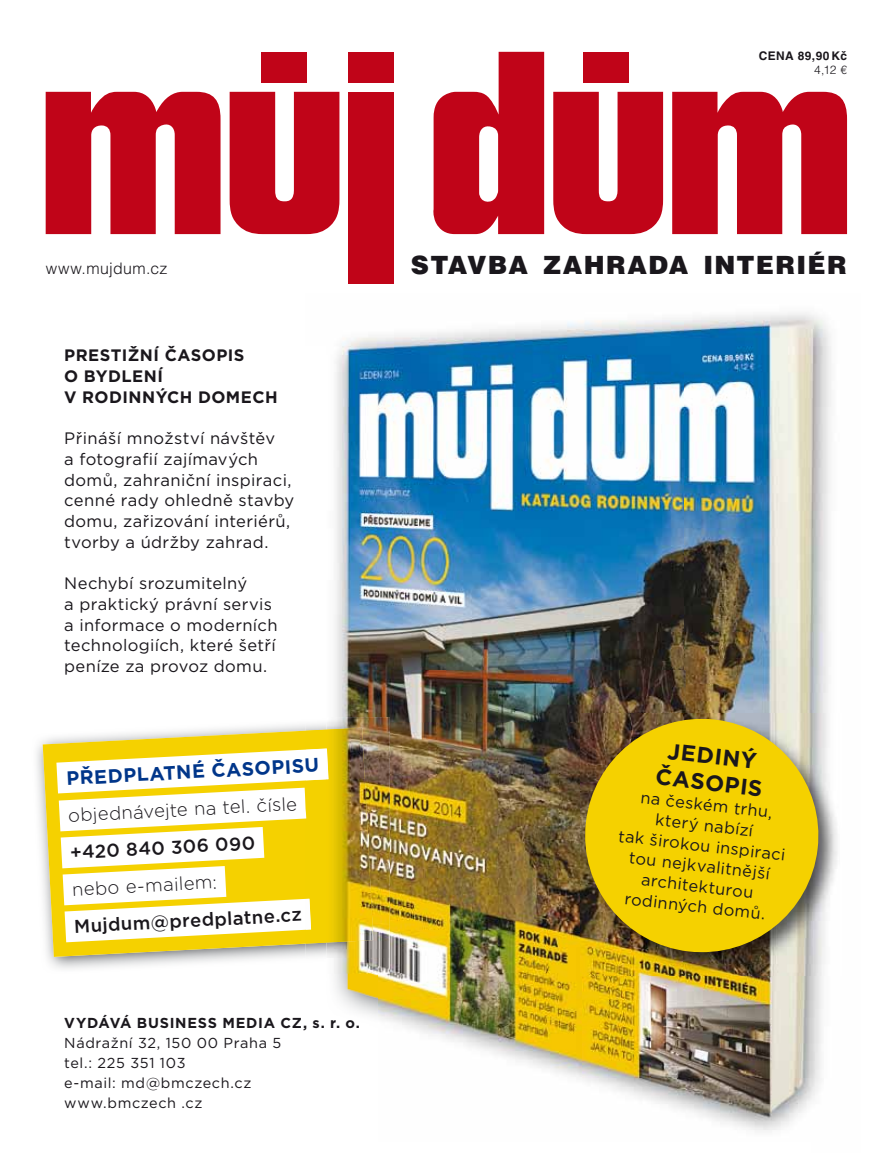
<style>
.page{position:relative;width:893px;height:1170px;background:#fff}
.page>*{position:absolute;margin:0;border:0;box-sizing:border-box;transform-origin:0 0}
.t1{font:25.2px "Helvetica CE Black";letter-spacing:.05em;color:#1a171c}
.t2{font:700 22.5px/26.5px "Gotham";color:#1a171c;text-align:center}
.t3{font:700 19.35px "Gotham";color:#00368a}
.t4{font:300 18.45px "Gotham";color:#1a171c}
.t5{font:500 18.45px "Gotham";color:#1a171c}
.t6{font:16.5px/20.7px "Gotham";letter-spacing:.02em;color:#1a171c}
.t7{font:700 16.5px/20.7px "Gotham";letter-spacing:.03em;color:#1a171c}
.t8{font:16.35px/20.4px "Gotham";color:#1a171c;text-align:center}
.t9{font:15.9px "Helvetica CE Light";letter-spacing:.025em;color:#1a171c}
.t10{font:14.4px/20.1px "Gotham";letter-spacing:.045em;color:#1a171c}
.t11{font:700 14.4px "Gotham";letter-spacing:.05em;color:#1a171c}
.t12{font:700 11.85px "Helvetica CE";letter-spacing:.04em;color:#1a171c}
.t13{font:11.85px "Helvetica CE Light";color:#1a171c}
</style>
<div class="page">
<svg style="left:46px;top:92px;width:175px;height:142px"></svg>
<svg style="left:230px;top:92px;width:109px;height:142px;background:#c92a3b"></svg>
<div style="left:349px;top:92px;width:45px;height:191px;background:#c00418"></div>
<svg style="left:433px;top:52px;width:111px;height:182px"></svg>
<svg style="left:553px;top:92px;width:110px;height:142px;background:#c92b3b"></svg>
<svg style="left:672px;top:92px;width:175px;height:142px"></svg>
<div style="left:262px;top:52px;width:45px;height:31px;background:#c00418"></div>
<div style="left:348px;top:52px;width:45px;height:31px;background:#c00418"></div>
<div style="left:584px;top:52px;width:45px;height:31px;background:#c00418"></div>
<img style="left:38px;top:724px;width:268px;height:245px">
<svg style="left:43px;top:727px;width:263px;height:229px"></svg>
<img style="left:306px;top:723px;width:20px;height:234px">
<img style="left:306px;top:729px;width:20px;height:214px">
<svg style="left:36px;top:748px;width:290px;height:194px"></svg>
<img style="left:306px;top:898px;width:5px;height:31px">
<img style="left:306px;top:754px;width:13px;height:18px">
<img style="left:335px;top:320px;width:350px;height:402px">
<img style="left:685px;top:312px;width:146px;height:401px">
<img style="left:378px;top:722px;width:204px;height:356px">
<img style="left:334px;top:973px;width:44px;height:43px">
<img style="left:582px;top:975px;width:241px;height:156px">
<img style="left:326px;top:717px;width:64px;height:256px">
<img style="left:326px;top:727px;width:47px;height:215px">
<img style="left:580px;top:713px;width:258px;height:262px">
<svg style="left:579px;top:712px;width:246px;height:246px;background:#d5b81d"></svg>
<p class="t12" style="left:759px;top:49px;width:90px">CENA 89,90 Kč</p>
<p class="t13" style="left:814px;top:63px;width:34px">4,12 €</p>
<p class="t9" style="left:46px;top:260px;width:123px">www.mujdum.cz</p>
<h1 class="t1" style="left:411px;top:251px;width:437px">STAVBA ZAHRADA INTERIÉR</h1>
<p class="t7" style="left:64px;top:345px;width:215px">PRESTIŽNÍ ČASOPIS<br>O BYDLENÍ<br>V RODINNÝCH DOMECH</p>
<p class="t6" style="left:64px;top:427px;width:232px">Přináší množství návštěv<br>a fotografií zajímavých domů, zahraniční inspiraci, cenné rady ohledně stavby domu, zařizování interiérů, tvorby a údržby zahrad.</p>
<p class="t6" style="left:64px;top:572px;width:215px">Nechybí srozumitelný<br>a praktický právní servis a informace o moderních technologiích, které šetří peníze za provoz domu.</p>
<p class="t3" style="left:66px;top:765px;width:254px;rotate:-3deg">PŘEDPLATNÉ ČASOPISU</p>
<p class="t4" style="left:68px;top:803px;width:230px;rotate:-3deg">objednávejte na tel. čísle</p>
<p class="t5" style="left:70px;top:840px;width:187px;rotate:-3deg">+420 840 306 090</p>
<p class="t4" style="left:72px;top:877px;width:147px;rotate:-3deg">nebo e-mailem:</p>
<p class="t5" style="left:73px;top:914px;width:230px;rotate:-3deg">Mujdum@predplatne.cz</p>
<p class="t11" style="left:64px;top:1012px;width:297px">VYDÁVÁ BUSINESS MEDIA CZ, s. r. o.</p>
<p class="t10" style="left:64px;top:1032px;width:219px">Nádražní 32, 150 00 Praha 5 tel.: 225 351 103<br>e-mail: md@bmczech.cz www.bmczech .cz</p>
<h2 class="t2" style="left:660px;top:736px;width:109px;rotate:6deg">JEDINÝ<br>ČASOPIS</h2>
<p class="t8" style="left:624px;top:785px;width:169px;rotate:6deg">na českém trhu, který nabízí<br>tak širokou inspiraci tou nejkvalitnější architekturou rodinných domů.</p>
</div>
